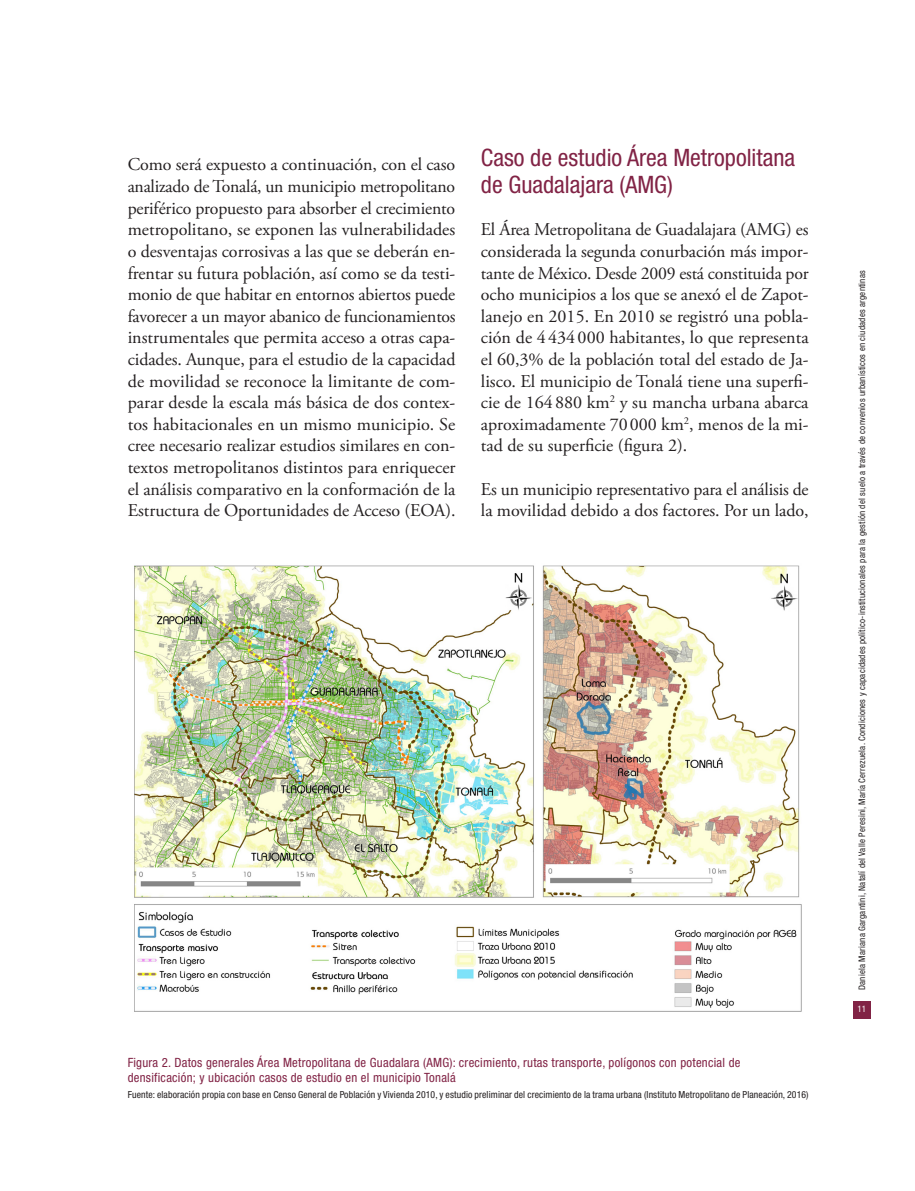
<style>
.page{position:relative;width:915px;height:1191px;background:#fff}
.page>*{position:absolute;margin:0;border:0;box-sizing:border-box;transform-origin:0 0}
.Título1{font:condensed 24px/27px "Helvetica Neue LT Std";color:#812345}
.Cuerpo_texto_2{font:18px/21.6px "Adobe Garamond Pro";color:#231f20;text-align:justify}
.Figura-Tabla{font:condensed 12.75px/15.3px "Helvetica Neue LT Std";letter-spacing:.02em;color:#812345}
.Fuente{font:condensed 9.75px "Helvetica Neue LT Std";letter-spacing:.01em;color:#231f20}
.t1{font:condensed 9px "Helvetica Neue LT Std";letter-spacing:.02em;color:#231f20}
.t2{font:condensed 9px "Helvetica Neue LT Std";color:#fff}
</style>
<div class="page">
<div style="left:852px;top:1000px;width:18px;height:18px;background:#812345"></div>
<img style="left:134px;top:565px;width:668px;height:447px">
<p class="Cuerpo_texto_2" style="left:128px;top:155px;width:329px">Como será expuesto a continuación, con el caso analizado de Tonalá, un municipio metropolitano periférico propuesto para absorber el crecimiento metropolitano, se exponen las vulnerabilidades o desventajas corrosivas a las que se deberán en&shy;frentar su futura población, así como se da testi&shy;monio de que habitar en entornos abiertos puede favorecer a un mayor abanico de funcionamientos instrumentales que permita acceso a otras capa&shy;cidades. Aunque, para el estudio de la capacidad de movilidad se reconoce la limitante de com&shy;parar desde la escala más básica de dos contex&shy;tos habitacionales en un mismo municipio. Se cree necesario realizar estudios similares en con&shy;textos metropolitanos distintos para enriquecer el análisis comparativo en la conformación de la Estructura de Oportunidades de Acceso (EOA).</p>
<p class="Título1" style="left:480px;top:144px;width:316px">Caso de estudio Área Metropolitana de Guadalajara (AMG)</p>
<p class="Cuerpo_texto_2" style="left:480px;top:219px;width:329px">El Área Metropolitana de Guadalajara (AMG) es considerada la segunda conurbación más impor&shy;tante de México. Desde 2009 está constituida por ocho municipios a los que se anexó el de Zapot&shy;lanejo en 2015. En 2010 se registró una pobla&shy;ción de 4 434 000 habitantes, lo que representa el 60,3% de la población total del estado de Ja&shy;lisco. El municipio de Tonalá tiene una superfi&shy;cie de 164 880 km<sup>2</sup> y su mancha urbana abarca aproximadamente 70000 km<sup>2</sup>, menos de la mi&shy;tad de su superficie (figura 2).</p>
<p class="Cuerpo_texto_2" style="left:480px;top:479px;width:329px">Es un municipio representativo para el análisis de la movilidad debido a dos factores. Por un lado,</p>
<p class="Figura-Tabla" style="left:128px;top:1054px;width:614px">Figura 2. Datos generales Área Metropolitana de Guadalara (AMG): crecimiento, rutas transporte, polígonos con potencial de densificación; y ubicación casos de estudio en el municipio Tonalá</p>
<p class="Fuente" style="left:128px;top:1089px;width:682px">Fuente: elaboración propia con base en Censo General de Población y Vivienda 2010, y estudio preliminar del crecimiento de la trama urbana (Instituto Metropolitano de Planeación, 2016)</p>
<p class="t1" style="left:856px;top:990px;width:721px;rotate:-90deg">Daniela Mariana Gargantini, Natalí del Valle Peresini, María Cerrezuela. Condiciones y capacidades político-institucionales para la gestión del suelo a través de convenios urbanísticos en ciudades argentinas</p>
<p class="t2" style="left:857px;top:1004px;width:10px">11</p>
</div>
